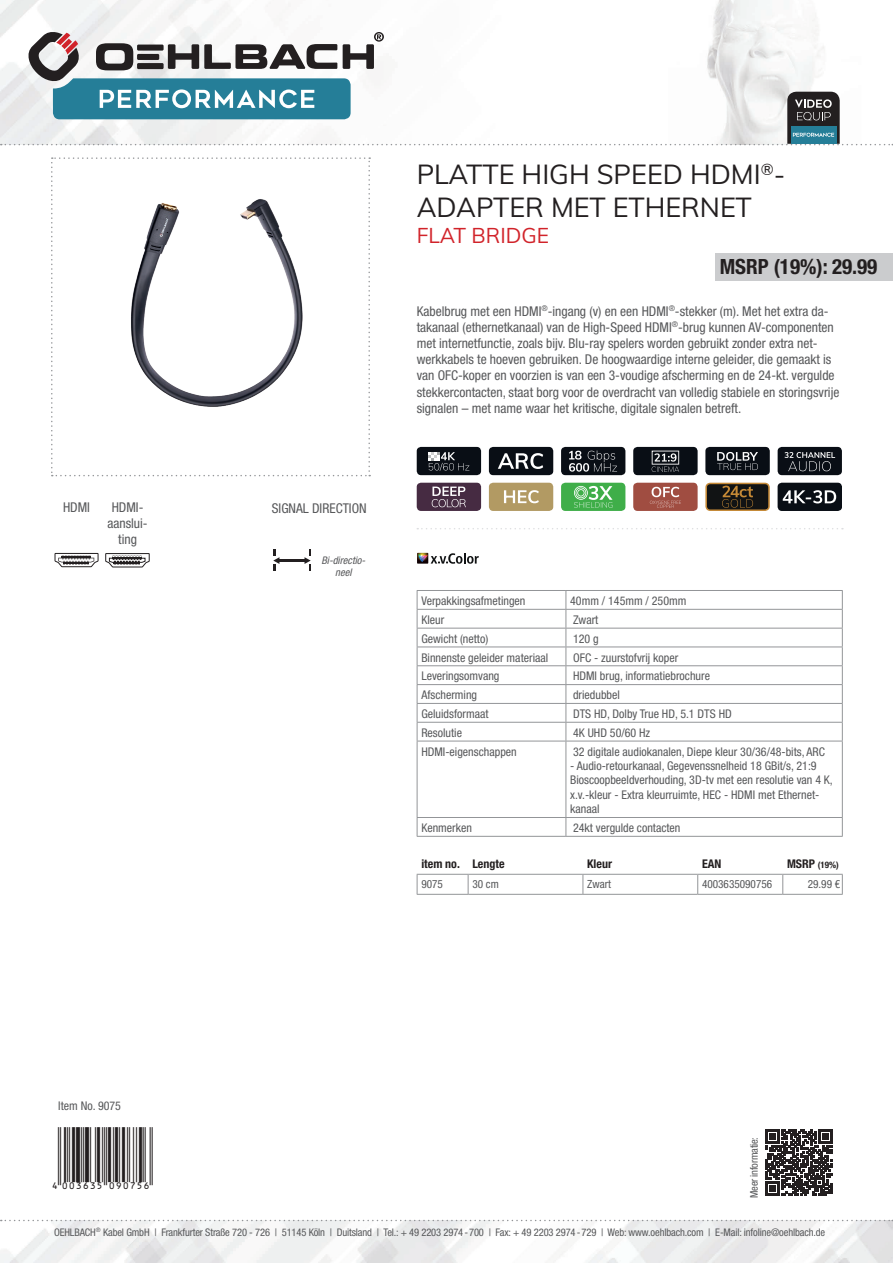
<style>
.page{position:relative;width:893px;height:1263px;background:#fff}
.page>*{position:absolute;margin:0;border:0;box-sizing:border-box;transform-origin:0 0}
.t1{font:27px/32.4px "Muli";color:#231f20}
.t2{font:27px "EAN";color:#231f20}
.t3{font:700 condensed 21px "Helvetica Neue LTW1 G";color:#231f20}
.t4{font:21px "Muli";color:#d1232a}
.t5{font:condensed 13.5px/16.2px "Helvetica Neue LTW1 G";color:#57585a}
.t6{font:condensed 12px/14.4px "Helvetica Neue LTW1 G";color:#57585a}
.t7{font:700 condensed 12px "Helvetica Neue LTW1 G";color:#231f20}
.t8{font:condensed 11.25px "Helvetica Neue LTW1 G";color:#57585a}
.t9{font:condensed 10.5px "Helvetica Neue LTW1 G";letter-spacing:-.01em;color:#57585a}
.t10{font:italic condensed 10.5px/12.6px "Helvetica Neue LTW1 G";color:#57585a;text-align:center}
.t11{font:700 condensed 9px "Helvetica Neue LTW1 G";color:#231f20}
.s1{font-size:12px}
</style>
<div class="page">
<img style="left:0;top:1220px;width:893px;height:43px">
<img style="left:0;top:0;width:818px;height:145px">
<svg style="left:1px;top:1220px;width:892px;height:1px"></svg>
<svg style="left:51px;top:157px;width:319px;height:319px"></svg>
<div style="left:417px;top:447px;width:64px;height:28px;background:#090e15;border-radius:4px"></div>
<svg style="left:428px;top:452px;width:41px;height:19px"></svg>
<div style="left:417px;top:483px;width:64px;height:28px;background:#462b42;border-radius:4px"></div>
<svg style="left:432px;top:487px;width:34px;height:20px"></svg>
<svg style="left:417px;top:553px;width:62px;height:11px"></svg>
<div style="left:489px;top:447px;width:64px;height:28px;background:#090e15;border-radius:4px"></div>
<svg style="left:498px;top:453px;width:45px;height:16px"></svg>
<div style="left:489px;top:483px;width:64px;height:28px;background:#b29a63;border-radius:4px"></div>
<svg style="left:504px;top:490px;width:35px;height:13px"></svg>
<div style="left:561px;top:447px;width:64px;height:28px;background:#090e15;border-radius:4px"></div>
<svg style="left:569px;top:450px;width:48px;height:22px"></svg>
<div style="left:561px;top:483px;width:64px;height:28px;background:#3fae49;border-radius:4px"></div>
<svg style="left:574px;top:486px;width:38px;height:22px"></svg>
<div style="left:633px;top:447px;width:65px;height:28px;background:#090e15;border-radius:4px"></div>
<svg style="left:652px;top:451px;width:27px;height:21px"></svg>
<div style="left:633px;top:483px;width:65px;height:28px;background:#a04d41;border-radius:4px"></div>
<svg style="left:650px;top:487px;width:31px;height:21px"></svg>
<div style="left:705px;top:447px;width:65px;height:28px;background:#090e15;border-radius:4px"></div>
<svg style="left:717px;top:452px;width:41px;height:18px"></svg>
<svg style="left:705px;top:483px;width:65px;height:28px;background:#403320"></svg>
<div style="left:778px;top:447px;width:64px;height:28px;background:#090e15;border-radius:4px"></div>
<svg style="left:784px;top:452px;width:51px;height:19px"></svg>
<div style="left:778px;top:483px;width:64px;height:28px;background:#090e15;border-radius:4px"></div>
<svg style="left:783px;top:490px;width:53px;height:13px"></svg>
<svg style="left:55px;top:553px;width:44px;height:14px"></svg>
<svg style="left:105px;top:553px;width:45px;height:15px"></svg>
<hr style="left:279px;top:559px;width:26px;height:3px;background:#231f20">
<svg style="left:273px;top:549px;width:6px;height:22px"></svg>
<svg style="left:304px;top:549px;width:7px;height:22px"></svg>
<svg style="left:417px;top:528px;width:426px;height:1px"></svg>
<svg style="left:766px;top:1129px;width:66px;height:67px"></svg>
<svg style="left:1px;top:31px;width:892px;height:114px"></svg>
<svg style="left:417px;top:873px;width:426px;height:21px"></svg>
<hr style="left:417px;top:894px;width:51px;height:1px;background:#939598">
<hr style="left:468px;top:894px;width:115px;height:1px;background:#939598">
<hr style="left:583px;top:894px;width:115px;height:1px;background:#939598">
<hr style="left:698px;top:894px;width:85px;height:1px;background:#939598">
<hr style="left:783px;top:894px;width:60px;height:1px;background:#939598">
<hr style="left:417px;top:874px;width:51px;height:1px;background:#939598">
<hr style="left:468px;top:874px;width:115px;height:1px;background:#939598">
<hr style="left:583px;top:874px;width:115px;height:1px;background:#939598">
<hr style="left:698px;top:874px;width:85px;height:1px;background:#939598">
<hr style="left:783px;top:874px;width:60px;height:1px;background:#939598">
<div style="left:715px;top:253px;width:178px;height:27px;background:#cbccce"></div>
<svg style="left:417px;top:590px;width:426px;height:151px"></svg>
<hr style="left:417px;top:741px;width:149px;height:1px;background:#939598">
<hr style="left:417px;top:741px;width:1px;height:76px;background:#939598">
<hr style="left:566px;top:741px;width:277px;height:1px;background:#939598">
<hr style="left:566px;top:741px;width:1px;height:76px;background:#939598">
<hr style="left:842px;top:741px;width:1px;height:76px;background:#939598">
<hr style="left:417px;top:817px;width:149px;height:1px;background:#939598">
<svg style="left:417px;top:818px;width:1px;height:18px"></svg>
<hr style="left:566px;top:817px;width:277px;height:1px;background:#939598">
<svg style="left:566px;top:818px;width:1px;height:18px"></svg>
<svg style="left:842px;top:818px;width:1px;height:18px"></svg>
<hr style="left:417px;top:836px;width:149px;height:1px;background:#939598">
<hr style="left:566px;top:836px;width:277px;height:1px;background:#939598">
<h1 class="t1" style="left:417px;top:157px;width:370px">PLATTE HIGH SPEED HDMI<sup>®</sup>-<br>ADAPTER MET ETHERNET</h1>
<h2 class="t4" style="left:417px;top:221px;width:134px">FLAT BRIDGE</h2>
<h2 class="t3" style="left:720px;top:254px;width:159px">MSRP (19%): 29.99</h2>
<p class="t5" style="left:63px;top:499px;width:29px">HDMI</p>
<p class="t5" style="left:112px;top:499px;width:33px">HDMI-</p>
<p class="t5" style="left:272px;top:500px;width:96px">SIGNAL DIRECTION</p>
<p class="t5" style="left:107px;top:515px;width:42px;text-align:center">aanslui&shy;ting</p>
<p class="t10" style="left:321px;top:554px;width:48px">Bi-directio&shy;neel</p>
<p class="t5" style="left:417px;top:303px;width:424px">Kabelbrug met een HDMI<sup>®</sup>-ingang (v) en een HDMI<sup>®</sup>-stekker (m). Met het extra da&shy;takanaal (ethernetkanaal) van de High-Speed HDMI<sup>®</sup>-brug kunnen AV-componenten met internetfunctie, zoals bijv. Blu-ray spelers worden gebruikt zonder extra net&shy;werkkabels te hoeven gebruiken. De hoogwaardige interne geleider, die gemaakt is van OFC-koper en voorzien is van een 3-voudige afscherming en de 24-kt. vergulde stekkercontacten, staat borg voor de overdracht van volledig stabiele en storingsvrije signalen – met name waar het kritische, digitale signalen betreft.</p>
<p class="t6" style="left:421px;top:594px;width:106px">Verpakkingsafmetingen</p>
<p class="t6" style="left:570px;top:594px;width:118px">40mm / 145mm / 250mm</p>
<p class="t6" style="left:421px;top:612px;width:24px">Kleur</p>
<p class="t6" style="left:573px;top:612px;width:27px">Zwart</p>
<p class="t6" style="left:421px;top:631px;width:68px">Gewicht (netto)</p>
<p class="t6" style="left:573px;top:631px;width:27px">120 g</p>
<p class="t6" style="left:421px;top:650px;width:128px">Binnenste geleider materiaal</p>
<p class="t6" style="left:573px;top:650px;width:107px">OFC - zuurstofvrij koper</p>
<p class="t6" style="left:421px;top:669px;width:80px">Leveringsomvang</p>
<p class="t6" style="left:573px;top:669px;width:138px">HDMI brug, informatiebrochure</p>
<p class="t6" style="left:421px;top:688px;width:57px">Afscherming</p>
<p class="t6" style="left:573px;top:688px;width:48px">driedubbel</p>
<p class="t6" style="left:421px;top:707px;width:69px">Geluidsformaat</p>
<p class="t6" style="left:573px;top:707px;width:160px">DTS HD, Dolby True HD, 5.1 DTS HD</p>
<p class="t6" style="left:421px;top:725px;width:42px">Resolutie</p>
<p class="t6" style="left:573px;top:725px;width:79px">4K UHD 50/60 Hz</p>
<p class="t6" style="left:421px;top:744px;width:97px">HDMI-eigenschappen</p>
<p class="t6" style="left:573px;top:744px;width:253px">32 digitale audiokanalen, Diepe kleur 30/36/48-bits, ARC</p>
<p class="t6" style="left:570px;top:759px;width:264px">- Audio-retourkanaal, Gegevenssnelheid 18 GBit/s, 21:9<br>Bioscoopbeeldverhouding, 3D-tv met een resolutie van 4 K, x.v.-kleur - Extra kleurruimte, HEC - HDMI met Ethernet&shy;kanaal</p>
<p class="t6" style="left:421px;top:821px;width:52px">Kenmerken</p>
<p class="t6" style="left:573px;top:821px;width:109px">24kt vergulde contacten</p>
<p class="t7" style="left:421px;top:857px;width:85px">item no. Lengte</p>
<p class="t7" style="left:587px;top:857px;width:26px">Kleur</p>
<p class="t7" style="left:702px;top:857px;width:21px">EAN</p>
<p class="t11" style="left:787px;top:860px;width:53px"><span class="s1">MSRP</span> (19%)</p>
<p class="t8" style="left:421px;top:878px;width:23px">9075</p>
<p class="t8" style="left:472px;top:878px;width:28px">30 cm</p>
<p class="t8" style="left:587px;top:878px;width:25px">Zwart</p>
<p class="t8" style="left:702px;top:878px;width:72px">4003635090756</p>
<p class="t8" style="left:808px;top:878px;width:34px">29.99 €</p>
<p class="t6" style="left:58px;top:1098px;width:64px">Item No. 9075</p>
<h1 class="t2" style="left:51px;top:1157px;width:103px">4":D=@GI#NWNUST"</h1>
<p class="t9" style="left:748px;top:1198px;width:63px;rotate:-90deg">Meer informatie:</p>
<p class="t9" style="left:54px;top:1226px;width:773px">OEHLBACH<sup>®</sup> Kabel GmbH | Frankfurter Straße 720 - 726 | 51145 Köln | Duitsland | Tel.: + 49 2203 2974-700 | Fax: + 49 2203 2974-729 | Web: www.oehlbach.com | E-Mail: infoline@oehlbach.de</p>
</div>
